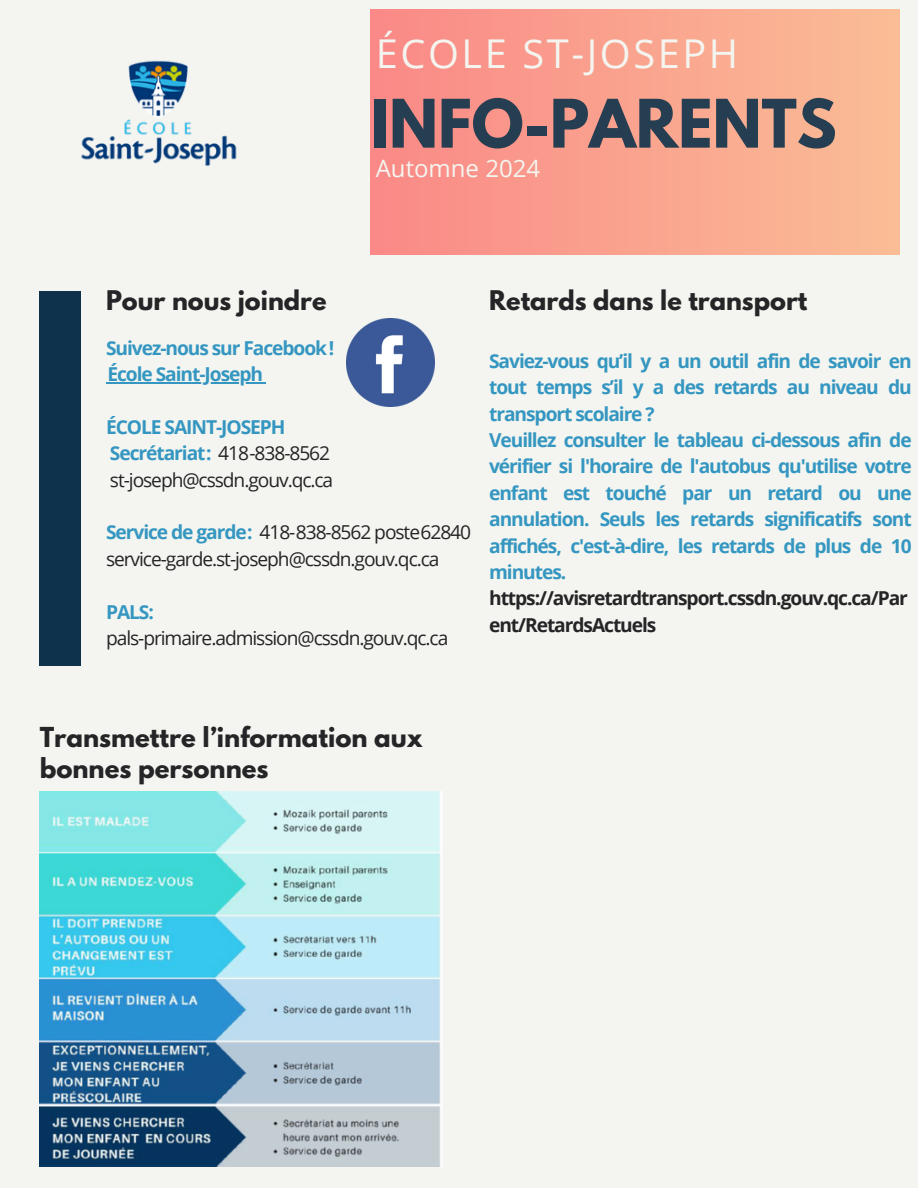
<style>
.page{position:relative;width:918px;height:1188px;background:#f4f5f0}
.page>*{position:absolute;margin:0;border:0;box-sizing:border-box;transform-origin:0 0}
.t1{font:700 59.25px "League Spartan";color:#263e51}
.t2{font:39.75px "Open Sans";letter-spacing:.065em;color:#f4f5f0}
.t3{font:700 24.3px/31.2px "League Spartan";color:#252426}
.t4{font:700 24px "League Spartan";color:#252426}
.t5{font:24px "Open Sans";color:#f4f5f0}
.t6{font:700 19.2px/26.4px "Open Sans";letter-spacing:-.055em;color:#3597c1}
.t7{font:19.2px "Open Sans";letter-spacing:-.055em;color:#252426}
.s1{font-weight:400;color:#252426}
.s2{font-weight:700;color:#3597c1}
.s3{color:#252426}
</style>
<div class="page">
<div style="left:371px;top:9px;width:529px;height:245px;background:linear-gradient(to right,#fa8987,#fabd96)"></div>
<div style="left:39px;top:291px;width:41px;height:375px;background:#0e324c"></div>
<img style="left:81px;top:60px;width:156px;height:107px">
<img style="left:347px;top:319px;width:88px;height:87px">
<img style="left:39px;top:791px;width:404px;height:375px">
<hr style="left:106px;top:382px;width:156px;height:1px;background:#3597c1">
<p class="t4" style="left:106px;top:289px;width:222px">Pour nous joindre</p>
<h1 class="t2" style="left:376px;top:25px;width:364px">ÉCOLE ST-JOSEPH</h1>
<h4 class="t1" style="left:371px;top:94px;width:467px">INFO-PARENTS</h4>
<p class="t5" style="left:376px;top:151px;width:166px">Automne 2024</p>
<p class="t4" style="left:489px;top:289px;width:320px">Retards dans le transport</p>
<p class="t6" style="left:106px;top:334px;width:230px">Suivez-nous sur Facebook!</p>
<p class="t6" style="left:107px;top:360px;width:157px">École Saint-Joseph</p>
<p class="t6" style="left:106px;top:413px;width:181px">ÉCOLE SAINT-JOSEPH</p>
<p class="t6" style="left:110px;top:440px;width:222px">Secrétariat: <span class="s1">418-838-8562</span></p>
<p class="t7" style="left:110px;top:466px;width:225px">st-joseph@cssdn.gouv.qc.ca</p>
<p class="t7" style="left:106px;top:519px;width:367px"><span class="s2">Service de garde:</span> 418-838-8562 poste62840</p>
<h5 class="t7" style="left:106px;top:545px;width:335px">service-garde.st-joseph@cssdn.gouv.qc.ca</h5>
<p class="t6" style="left:106px;top:598px;width:49px">PALS:</p>
<p class="t7" style="left:106px;top:625px;width:344px">pals-primaire.admission@cssdn.gouv.qc.ca</p>
<p class="t6" style="left:489px;top:347px;width:424px">Saviez-vous qu’il y a un outil afin de savoir en tout temps s’il y a des retards au niveau du transport scolaire ?<br>Veuillez consulter le tableau ci-dessous afin de vérifier si l'horaire de l'autobus qu'utilise votre enfant est touché par un retard ou une annulation. Seuls les retards significatifs sont affichés, c'est-à-dire, les retards de plus de 10 minutes. <span class="s3">https://avisretardtransport.cssdn.gouv.qc.ca/Par ent/RetardsActuels</span></p>
<p class="t3" style="left:40px;top:725px;width:385px">Transmettre l’information aux bonnes personnes</p>
</div>
